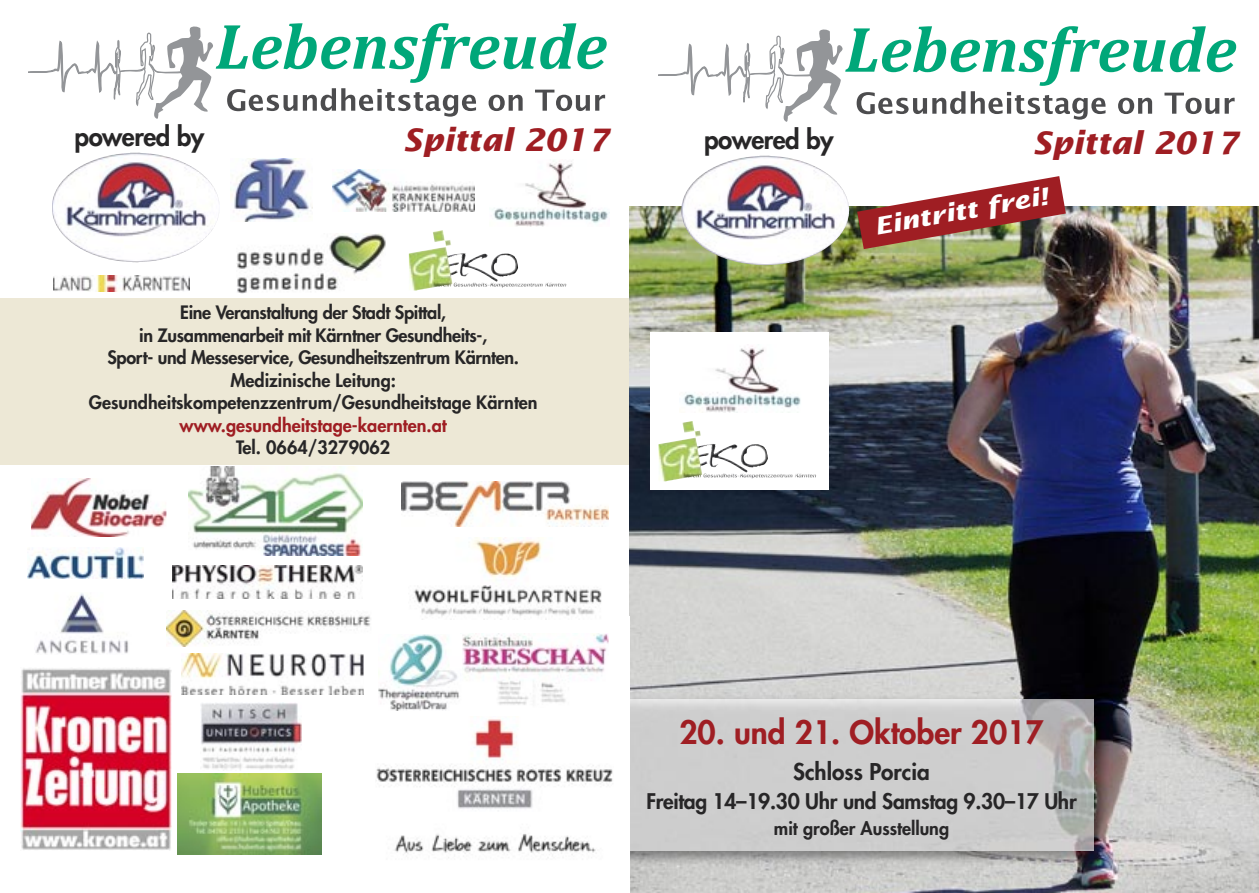
<style>
.page{position:relative;width:1259px;height:893px;background:#fff}
.page>*{position:absolute;margin:0;border:0;box-sizing:border-box;transform-origin:0 0}
.t1{font:800 31.5px "Futura";color:#9f1e23}
.t2{font:italic 700 30.9px "Lucida Sans";color:#9f1e23}
.t3{font:800 25.8px "Futura";letter-spacing:-.02em;color:#272627}
.t4{font:italic 700 23.7px "Lucida Sans";color:#fff;scale:1.14 1}
.t5{font:800 22.5px "Futura";color:#272627}
.t6{font:800 21px "Futura";letter-spacing:-.015em;color:#272627}
.t7{font:800 18px/22.5px "Futura";letter-spacing:-.02em;color:#272627;text-align:center}
.t8{font:800 18px "Futura";color:#272627}
.t9{font:800 18px "Futura";color:#9f1e23}
</style>
<div class="page">
<div style="left:0;top:298px;width:645px;height:166px;background:#ede8d6"></div>
<img style="left:629px;top:206px;width:630px;height:687px">
<img style="left:629px;top:693px;width:484px;height:177px">
<img style="left:629px;top:699px;width:464px;height:151px">
<div style="left:651px;top:332px;width:178px;height:157px;background:#fff"></div>
<img style="left:683px;top:346px;width:118px;height:66px">
<img style="left:682px;top:421px;width:41px;height:33px">
<img style="left:376px;top:719px;width:237px;height:139px">
<img style="left:20px;top:668px;width:152px;height:182px">
<img style="left:53px;top:276px;width:137px;height:16px">
<img style="left:189px;top:466px;width:174px;height:89px">
<img style="left:237px;top:233px;width:148px;height:61px">
<img style="left:492px;top:161px;width:118px;height:65px">
<img style="left:433px;top:230px;width:40px;height:33px">
<img style="left:230px;top:158px;width:83px;height:64px">
<img style="left:181px;top:653px;width:183px;height:41px">
<img style="left:31px;top:479px;width:136px;height:57px">
<img style="left:177px;top:774px;width:144px;height:80px">
<svg style="left:658px;top:26px;width:578px;height:96px"></svg>
<img style="left:760px;top:156px;width:81px;height:32px">
<svg style="left:29px;top:23px;width:577px;height:96px"></svg>
<img style="left:857px;top:176px;width:209px;height:73px">
<img style="left:131px;top:153px;width:81px;height:32px">
<img style="left:414px;top:537px;width:188px;height:83px">
<img style="left:401px;top:481px;width:207px;height:46px">
<img style="left:35px;top:593px;width:94px;height:61px">
<img style="left:201px;top:703px;width:100px;height:67px">
<img style="left:172px;top:565px;width:191px;height:33px">
<img style="left:28px;top:548px;width:115px;height:30px">
<img style="left:167px;top:610px;width:204px;height:36px">
<img style="left:462px;top:633px;width:146px;height:72px">
<img style="left:332px;top:170px;width:143px;height:42px">
<img style="left:378px;top:634px;width:81px;height:76px">
<h3 class="t3" style="left:75px;top:125px;width:131px">powered by</h3>
<h2 class="t2" style="left:402px;top:128px;width:207px">Spittal 2017</h2>
<h3 class="t3" style="left:704px;top:128px;width:131px">powered by</h3>
<h2 class="t2" style="left:1032px;top:131px;width:207px">Spittal 2017</h2>
<h3 class="t4" style="left:873px;top:217px;width:156px;rotate:-10deg">Eintritt frei!</h3>
<p class="t7" style="left:89px;top:303px;width:450px">Eine Veranstaltung der Stadt Spittal,<br>in Zusammenarbeit mit Kärntner Gesundheits-,<br>Sport- und Messeservice, Gesundheitszentrum Kärnten.<br>Medizinische Leitung:<br>Gesundheitskompetenzzentrum/Gesundheitstage Kärnten</p>
<p class="t9" style="left:180px;top:417px;width:269px">www.gesundheitstage-kaernten.at</p>
<p class="t8" style="left:236px;top:439px;width:156px">Tel. 0664/3279062</p>
<h1 class="t1" style="left:679px;top:717px;width:366px">20. und 21. Oktober 2017</h1>
<p class="t5" style="left:793px;top:761px;width:138px">Schloss Porcia</p>
<p class="t6" style="left:646px;top:791px;width:432px">Freitag 14–19.30 Uhr und Samstag 9.30–17 Uhr</p>
<p class="t8" style="left:774px;top:819px;width:177px">mit großer Ausstellung</p>
</div>
